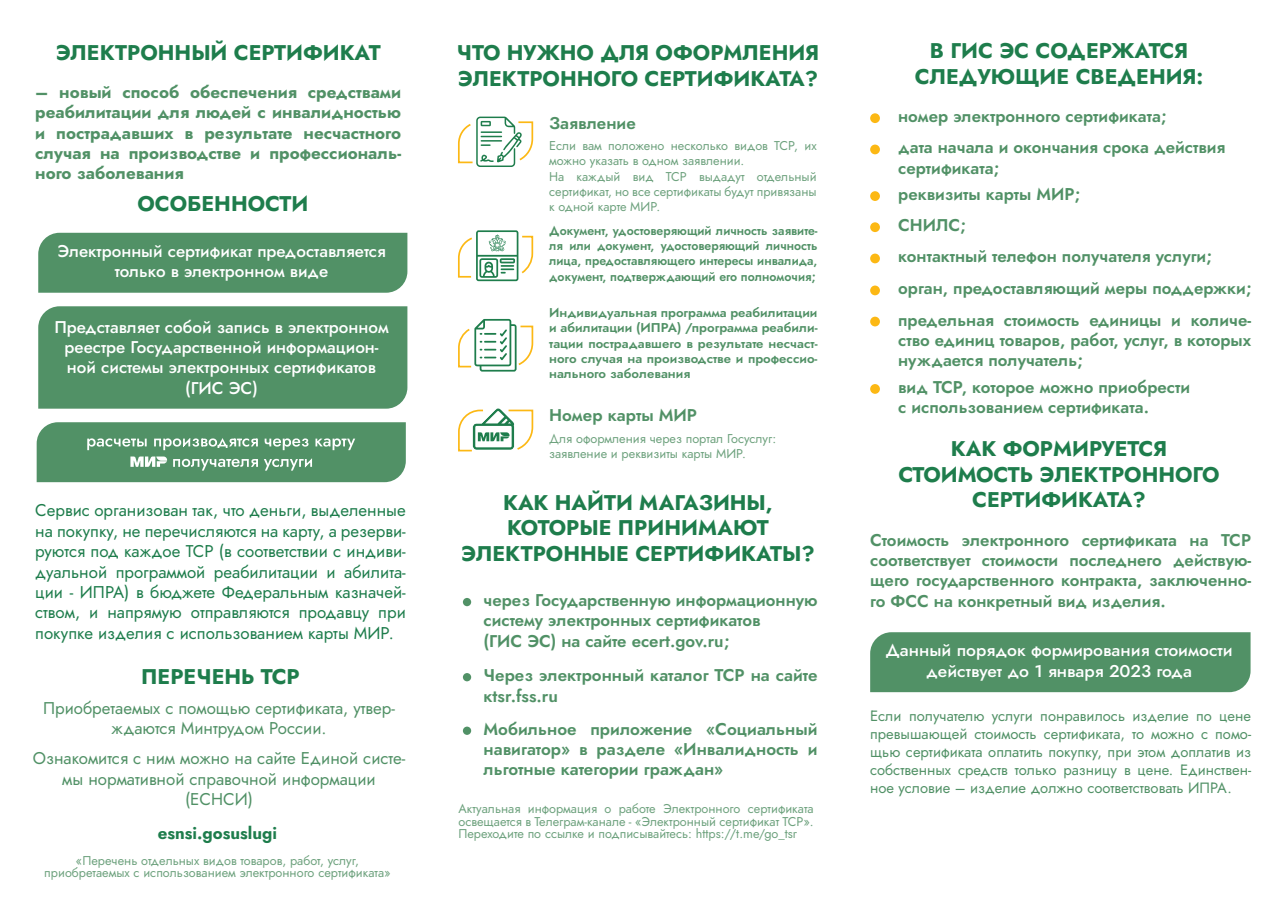
<style>
.page{position:relative;width:1276px;height:910px;background:#fff}
.page>*{position:absolute;margin:0;border:0;box-sizing:border-box;transform-origin:0 0}
.t1{font:700 21.3px/25.5px "Jost";color:#1e7d4c;text-align:center}
.t2{font:600 16.95px/20.4px "Jost";color:#519166}
.t3{font:16.95px/20.4px "Jost";color:#1e7d4c;text-align:justify}
.t4{font:500 16.95px/20.4px "Jost";color:#fff;text-align:center}
.t5{font:700 16.95px/20.4px "Jost";color:#519166;text-align:justify}
.t6{font:16.95px/20.4px "Jost";color:#519166;text-align:center}
.t7{font:700 16.95px "Jost";color:#1e7d4c}
.t8{font:14.85px/17.9px "Jost";color:#519166;text-align:justify}
.t9{font:12.75px/15.3px "Jost";color:#6ea27e}
.t10{font:600 12.75px/15.3px "Jost";color:#519166;text-align:justify}
.t11{font:600 12.75px/15.3px "Jost";color:#519166;text-align:justify;scale:.96 1}
</style>
<div class="page">
<svg style="left:458px;top:117px;width:76px;height:50px"></svg>
<svg style="left:458px;top:319px;width:76px;height:53px"></svg>
<svg style="left:458px;top:230px;width:76px;height:51px"></svg>
<svg style="left:458px;top:409px;width:76px;height:43px"></svg>
<div style="left:463px;top:598px;width:8px;height:8px;background:#519166;border-radius:50%"></div>
<div style="left:463px;top:727px;width:8px;height:8px;background:#519166;border-radius:50%"></div>
<div style="left:463px;top:673px;width:8px;height:8px;background:#519166;border-radius:50%"></div>
<div style="left:38px;top:233px;width:369px;height:60px;background:#519166"></div>
<div style="left:38px;top:306px;width:369px;height:103px;background:#519166"></div>
<svg style="left:37px;top:422px;width:369px;height:60px;background:#619b74"></svg>
<div style="left:870px;top:632px;width:380px;height:60px;background:#519166"></div>
<div style="left:870px;top:113px;width:10px;height:10px;background:#fcb814;border-radius:50%"></div>
<div style="left:870px;top:145px;width:10px;height:9px;background:#fcb814;border-radius:50%"></div>
<div style="left:870px;top:191px;width:10px;height:10px;background:#fcb814;border-radius:50%"></div>
<div style="left:870px;top:222px;width:10px;height:10px;background:#fcb814;border-radius:50%"></div>
<div style="left:870px;top:254px;width:10px;height:9px;background:#fcb814;border-radius:50%"></div>
<div style="left:870px;top:286px;width:10px;height:9px;background:#fcb814;border-radius:50%"></div>
<div style="left:870px;top:317px;width:10px;height:9px;background:#fcb814;border-radius:50%"></div>
<div style="left:870px;top:384px;width:10px;height:10px;background:#fcb814;border-radius:50%"></div>
<p class="t1" style="left:56px;top:40px;width:326px">ЭЛЕКТРОННЫЙ СЕРТИФИКАТ</p>
<p class="t5" style="left:35px;top:82px;width:367px">– новый способ обеспечения средствами реабилитации для людей с инвалидностью и пострадавших в результате несчастного случая на производстве и профессиональ&shy;ного заболевания</p>
<p class="t1" style="left:137px;top:191px;width:172px">ОСОБЕННОСТИ</p>
<p class="t4" style="left:57px;top:241px;width:330px">Электронный сертификат предоставляется только в электронном виде</p>
<p class="t4" style="left:54px;top:317px;width:336px">Представляет собой запись в электронном реестре Государственной информацион&shy;ной системы электронных сертификатов (ГИС ЭС)</p>
<p class="t3" style="left:35px;top:500px;width:372px">Сервис организован так, что деньги, выделенные на покупку, не перечисляются на карту, а резерви&shy;руются под каждое ТСР (в соответствии с индиви&shy;дуальной программой реабилитации и абилита&shy;ции - ИПРА) в бюджете Федеральным казначей&shy;ством, и напрямую отправляются продавцу при покупке изделия с использованием карты МИР.</p>
<p class="t1" style="left:141px;top:664px;width:160px">ПЕРЕЧЕНЬ ТСР</p>
<p class="t6" style="left:43px;top:698px;width:353px">Приобретаемых с помощью сертификата, утвер&shy;ждаются Минтрудом России.</p>
<p class="t6" style="left:33px;top:748px;width:374px">Ознакомится с ним можно на сайте Единой систе&shy;мы нормативной справочной информации (ЕСНСИ)</p>
<p class="t7" style="left:158px;top:822px;width:121px">esnsi.gosuslugi</p>
<p class="t9" style="left:44px;top:854px;width:348px;line-height:12.8px;text-align:center">«Перечень отдельных видов товаров, работ, услуг, приобретаемых с использованием электронного сертификата»</p>
<p class="t1" style="left:457px;top:40px;width:364px;text-align:left">ЧТО НУЖНО ДЛЯ ОФОРМЛЕНИЯ<br>ЭЛЕКТРОННОГО СЕРТИФИКАТА?</p>
<p class="t2" style="left:549px;top:113px;width:88px">Заявление</p>
<p class="t9" style="left:549px;top:138px;width:269px">Если вам положено несколько видов ТСР, их можно указать в одном заявлении.<br>На каждый вид ТСР выдадут отдельный сертификат, но все сертификаты будут привязаны к одной карте МИР.</p>
<p class="t11" style="left:549px;top:223px;width:281px">Документ, удостоверяющий личность заявите&shy;ля или документ, удостоверяющий личность лица, предоставляющего интересы инвалида, документ, подтверждающий его полномочия;</p>
<p class="t10" style="left:549px;top:305px;width:270px">Индивидуальная программа реабилитации и абилитации (ИПРА) /программа реабили&shy;тации пострадавшего в результате несчаст&shy;ного случая на производстве и профессио&shy;нального заболевания</p>
<p class="t2" style="left:549px;top:405px;width:149px">Номер карты МИР</p>
<p class="t9" style="left:549px;top:431px;width:228px">Для оформления через портал Госуслуг: заявление и реквизиты карты МИР.</p>
<p class="t1" style="left:461px;top:490px;width:355px">КАК НАЙТИ МАГАЗИНЫ,<br>КОТОРЫЕ ПРИНИМАЮТ<br>ЭЛЕКТРОННЫЕ СЕРТИФИКАТЫ?</p>
<p class="t2" style="left:483px;top:590px;width:335px">через Государственную информационную систему электронных сертификатов<br>(ГИС ЭС) на сайте ecert.gov.ru;</p>
<p class="t2" style="left:483px;top:665px;width:335px">Через электронный каталог ТСР на сайте кtsr.fss.ru</p>
<p class="t2" style="left:483px;top:719px;width:335px;text-align:justify">Мобильное приложение «Социальный навигатор» в разделе «Инвалидность и льготные категории граждан»</p>
<p class="t9" style="left:458px;top:802px;width:357px;line-height:12.8px;text-align:justify">Актуальная информация о работе Электронного сертификата освещается в Телеграм-канале - «Электронный сертификат ТСР».<br>Переходите по ссылке и подписывайтесь: https://t.me/go_tsr</p>
<p class="t1" style="left:915px;top:38px;width:290px">В ГИС ЭС СОДЕРЖАТСЯ<br>СЛЕДУЮЩИЕ СВЕДЕНИЯ:</p>
<p class="t2" style="left:898px;top:106px;width:270px">номер электронного сертификата;</p>
<p class="t2" style="left:898px;top:137px;width:329px">дата начала и окончания срока действия сертификата;</p>
<p class="t2" style="left:898px;top:179px;width:355px;line-height:31.3px">реквизиты карты МИР;<br>СНИЛС;<br>контактный телефон получателя услуги; орган, предоставляющий меры поддержки; предельная стоимость единицы и количе-</p>
<p class="t2" style="left:898px;top:330px;width:354px">ство единиц товаров, работ, услуг, в которых нуждается получатель;</p>
<p class="t2" style="left:898px;top:377px;width:293px">вид ТСР, которое можно приобрести с использованием сертификата.</p>
<p class="t1" style="left:898px;top:436px;width:323px">КАК ФОРМИРУЕТСЯ<br>СТОИМОСТЬ ЭЛЕКТРОННОГО<br>СЕРТИФИКАТА?</p>
<p class="t2" style="left:870px;top:530px;width:382px;text-align:justify">Стоимость электронного сертификата на ТСР соответствует стоимости последнего действую&shy;щего государственного контракта, заключенно&shy;го ФСС на конкретный вид изделия.</p>
<p class="t4" style="left:885px;top:640px;width:349px">Данный порядок формирования стоимости действует до 1 января 2023 года</p>
<p class="t8" style="left:870px;top:707px;width:382px">Если получателю услуги понравилось изделие по цене превышающей стоимость сертификата, то можно с помо&shy;щью сертификата оплатить покупку, при этом доплатив из собственных средств только разницу в цене. Единствен&shy;ное условие – изделие должно соответствовать ИПРА.</p>
</div>
